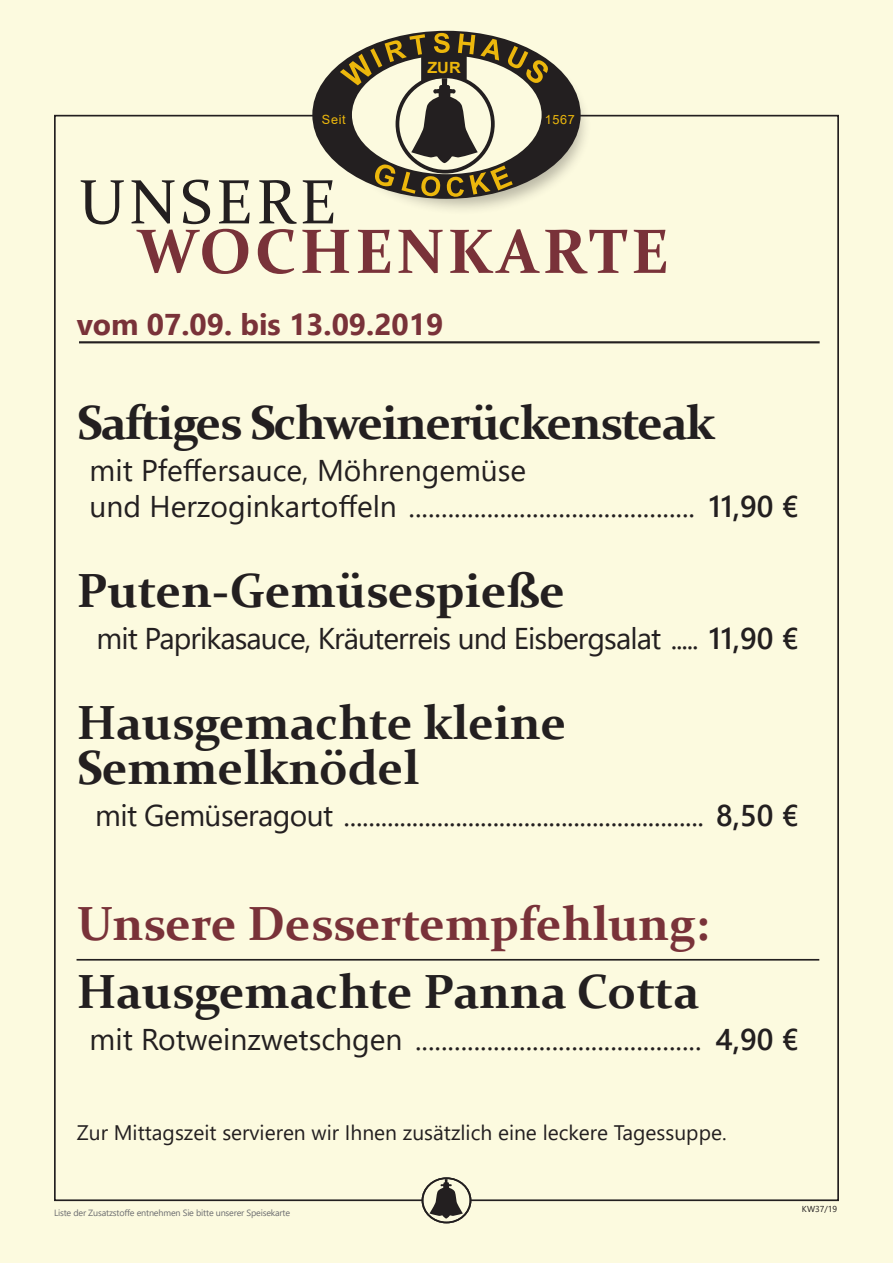
<style>
.page{position:relative;width:893px;height:1263px;background:#fcfadf}
.page>*{position:absolute;margin:0;border:0;box-sizing:border-box;transform-origin:0 0}
.t1{font:700 63px "Constantia";letter-spacing:.055em;color:#793239}
.t2{font:63px "Constantia";letter-spacing:.06em;color:#231f20}
.t3{font:700 48px "Constantia";color:#231f20}
.t4{font:700 48px "Constantia";letter-spacing:-.03em;color:#231f20}
.t5{font:700 48px "Constantia";color:#793239}
.t6{font:30px "Segoe UI";color:#231f20}
.t7{font:30px "Segoe UI";letter-spacing:-.02em;color:#231f20}
.t8{font:30px "Segoe UI";letter-spacing:-.03em;color:#231f20}
.t9{font:700 30px "Segoe UI";color:#793239}
.t10{font:21px "Segoe UI";color:#231f20}
.t11{font:700 15.45px "Arial";color:#ecb70c;scale:1.05 1}
.t12{font:12.75px "Arial";letter-spacing:.045em;color:#ecb70c}
.t13{font:9px "Segoe UI";letter-spacing:-.02em;color:#6c6d70}
.t14{font:8.7px "Segoe UI";color:#231f20}
.s1{font-weight:600}
</style>
<div class="page">
<hr style="left:79px;top:341px;width:741px;height:2px;background:#231f20">
<hr style="left:77px;top:959px;width:742px;height:1px;background:#231f20">
<svg style="left:422px;top:1177px;width:49px;height:46px"></svg>
<div style="left:332px;top:36px;width:259px;height:180px;background:#231f20;opacity:.3"></div>
<svg style="left:312px;top:31px;width:269px;height:168px"></svg>
<svg style="left:340px;top:33px;width:208px;height:164px"></svg>
<p class="t11" style="left:427px;top:57px;width:33px">ZUR</p>
<p class="t12" style="left:322px;top:111px;width:25px">Seit</p>
<p class="t12" style="left:545px;top:111px;width:32px">1567</p>
<p class="t2" style="left:79px;top:159px;width:259px">UNSERE</p>
<p class="t1" style="left:137px;top:208px;width:534px">WOCHENKARTE</p>
<p class="t9" style="left:77px;top:296px;width:368px">vom 07.09. bis 13.09.2019</p>
<p class="t4" style="left:77px;top:389px;width:640px">Saftiges Schweinerückensteak</p>
<p class="t6" style="left:90px;top:442px;width:438px">mit Pfeffersauce, Möhrengemüse</p>
<p class="t6" style="left:90px;top:478px;width:710px">und Herzoginkartoffeln ............................................ <span class="s1">11,90 €</span></p>
<p class="t3" style="left:77px;top:557px;width:490px">Puten-Gemüsespieße</p>
<p class="t8" style="left:97px;top:610px;width:703px">mit Paprikasauce, Kräuterreis und Eisbergsalat ..... <span class="s1">11,90 €</span></p>
<p class="t3" style="left:77px;top:689px;width:491px">Hausgemachte kleine</p>
<p class="t3" style="left:77px;top:734px;width:344px">Semmelknödel</p>
<p class="t7" style="left:95px;top:787px;width:705px">mit Gemüseragout .......................................................... <span class="s1">8,50 €</span></p>
<p class="t5" style="left:77px;top:890px;width:634px">Unsere Dessertempfehlung:</p>
<p class="t3" style="left:77px;top:958px;width:624px">Hausgemachte Panna Cotta</p>
<p class="t6" style="left:90px;top:1011px;width:710px">mit Rotweinzwetschgen ............................................ <span class="s1">4,90 €</span></p>
<p class="t10" style="left:77px;top:1113px;width:651px">Zur Mittagszeit servieren wir Ihnen zusätzlich eine leckere Tagessuppe.</p>
<p class="t13" style="left:54px;top:1204px;width:238px">Liste der Zusatzstoffe entnehmen Sie bitte unserer Speisekarte</p>
<p class="t14" style="left:802px;top:1201px;width:37px">KW37/19</p>
</div>
